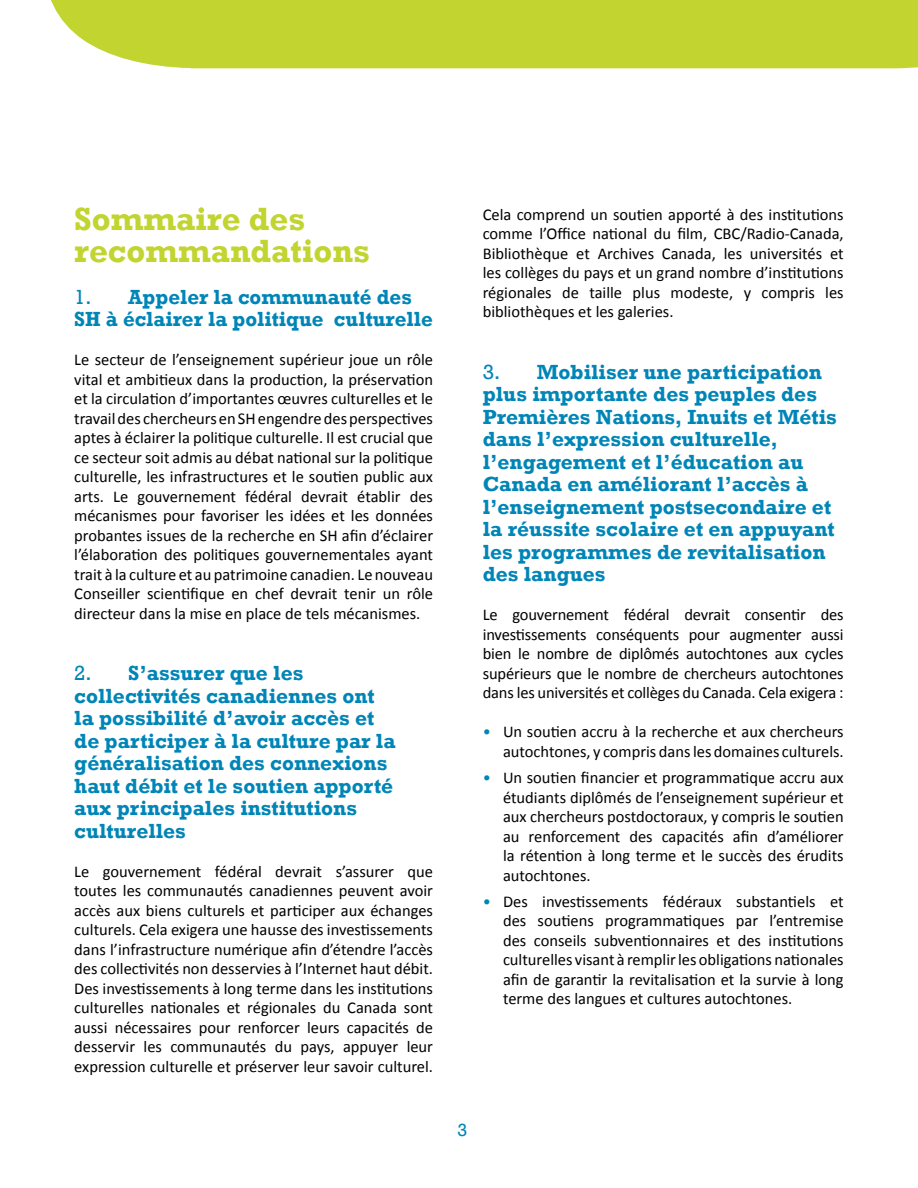
<style>
.page{position:relative;width:918px;height:1188px;background:#fff}
.page>*{position:absolute;margin:0;border:0;box-sizing:border-box;transform-origin:0 0}
.t1{font:700 33px/31.5px "Rockwell";color:#c1d42f}
.t2{font:700 21px/22.5px "Rockwell";color:#0085b7}
.t3{font:18px "Rockwell";color:#0085b7}
.t4{font:16.5px/19.5px "Calibri";color:#000101;text-align:justify}
.s1{font-weight:400}
.s2{color:#0085b7}
</style>
<div class="page">
<div style="left:51px;top:0;width:867px;height:68px;background:#c1d42f"></div>
<h1 class="t1" style="left:74px;top:203px;width:297px">Sommaire des recommandations</h1>
<p class="t2" style="left:74px;top:285px;width:360px"><span class="s1">1.</span> Appeler la communauté des<br>SH à éclairer la politique culturelle</p>
<p class="t4" style="left:74px;top:350px;width:360px">Le secteur de l’enseignement supérieur joue un rôle vital et ambitieux dans la production, la préservation et la circulation d’importantes œuvres culturelles et le travail des chercheurs en SH engendre des perspectives aptes à éclairer la politique culturelle. Il est crucial que ce secteur soit admis au débat national sur la politique culturelle, les infrastructures et le soutien public aux arts. Le gouvernement fédéral devrait établir des mécanismes pour favoriser les idées et les données probantes issues de la recherche en SH afin d’éclairer l’élaboration des politiques gouvernementales ayant trait à la culture et au patrimoine canadien. Le nouveau Conseiller scientifique en chef devrait tenir un rôle directeur dans la mise en place de tels mécanismes.</p>
<p class="t2" style="left:74px;top:662px;width:323px"><span class="s1">2.</span> S’assurer que les collectivités canadiennes ont la possibilité d’avoir accès et de participer à la culture par la généralisation des connexions haut débit et le soutien apporté aux principales institutions culturelles</p>
<p class="t4" style="left:74px;top:861px;width:360px">Le gouvernement fédéral devrait s’assurer que toutes les communautés canadiennes peuvent avoir accès aux biens culturels et participer aux échanges culturels. Cela exigera une hausse des investissements dans l’infrastructure numérique afin d’étendre l’accès des collectivités non desservies à l’Internet haut débit.<br>Des investissements à long terme dans les institutions culturelles nationales et régionales du Canada sont aussi nécessaires pour renforcer leurs capacités de desservir les communautés du pays, appuyer leur expression culturelle et préserver leur savoir culturel.</p>
<p class="t4" style="left:483px;top:205px;width:362px">Cela comprend un soutien apporté à des institutions comme l’Office national du film, CBC/Radio-Canada, Bibliothèque et Archives Canada, les universités et les collèges du pays et un grand nombre d’institutions régionales de taille plus modeste, y compris les bibliothèques et les galeries.</p>
<p class="t2" style="left:483px;top:360px;width:356px"><span class="s1">3.</span> Mobiliser une participation plus importante des peuples des<br>Premières Nations, Inuits et Métis dans l’expression culturelle, l’engagement et l’éducation au<br>Canada en améliorant l’accès à l’enseignement postsecondaire et la réussite scolaire et en appuyant les programmes de revitalisation des langues</p>
<p class="t4" style="left:483px;top:605px;width:362px">Le gouvernement fédéral devrait consentir des investissements conséquents pour augmenter aussi bien le nombre de diplômés autochtones aux cycles supérieurs que le nombre de chercheurs autochtones dans les universités et collèges du Canada. Cela exigera :</p>
<p class="t4" style="left:483px;top:722px;width:362px;text-align:right"><span class="s2">•</span> Un soutien accru à la recherche et aux chercheurs autochtones, y compris dans les domaines culturels.</p>
<p class="t4" style="left:503px;top:768px;width:342px;text-indent:-20px"><span class="s2">•</span> Un soutien financier et programmatique accru aux étudiants diplômés de l’enseignement supérieur et aux chercheurs postdoctoraux, y compris le soutien au renforcement des capacités afin d’améliorer la rétention à long terme et le succès des érudits autochtones.</p>
<p class="t4" style="left:503px;top:892px;width:342px;text-indent:-20px"><span class="s2">•</span> Des investissements fédéraux substantiels et des soutiens programmatiques par l’entremise des conseils subventionnaires et des institutions culturelles visant à remplir les obligations nationales afin de garantir la revitalisation et la survie à long terme des langues et cultures autochtones.</p>
<p class="t3" style="left:458px;top:1119px;width:11px">3</p>
</div>
